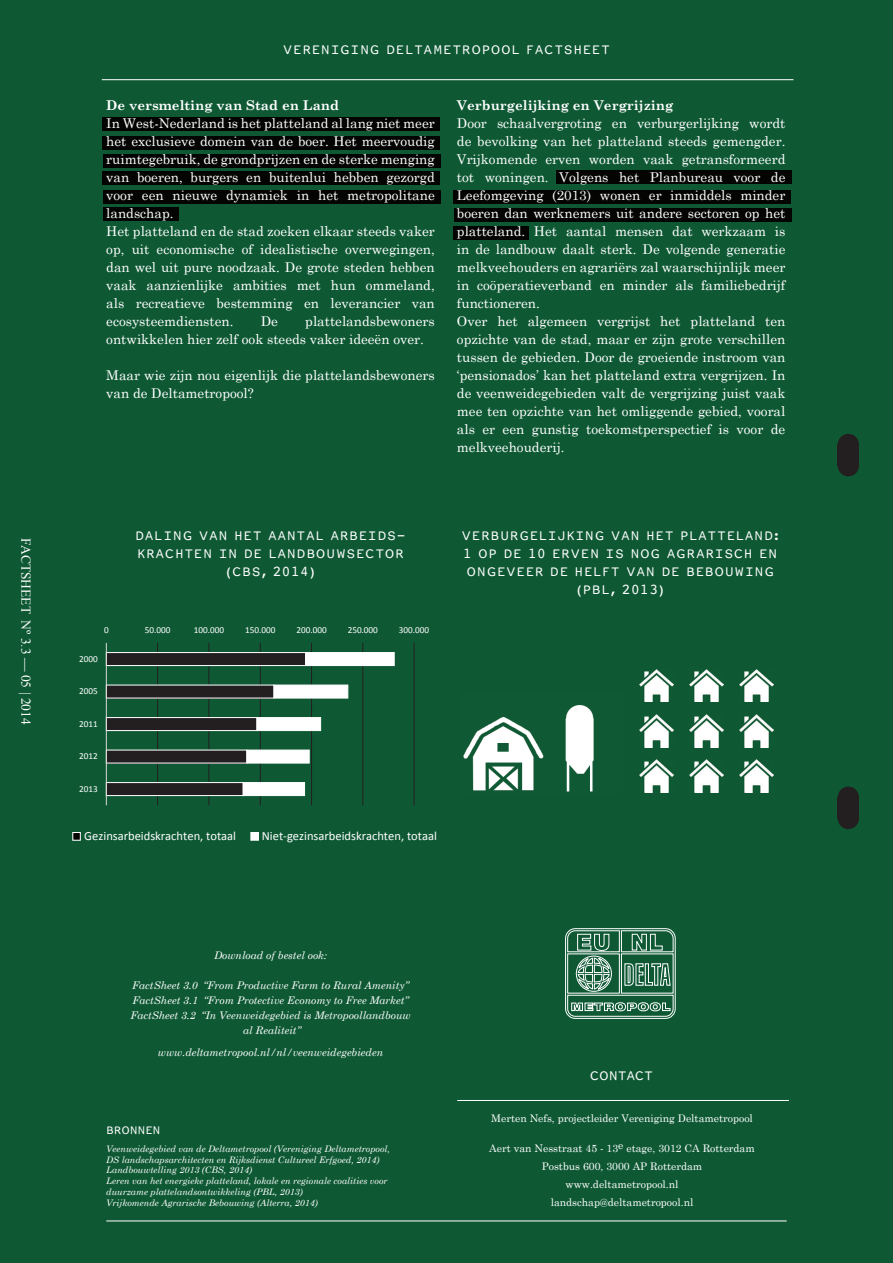
<style>
.page{position:relative;width:893px;height:1263px;background:#0e5934}
.page>*{position:absolute;margin:0;border:0;box-sizing:border-box;transform-origin:0 0}
.t1{font:13.5px/18px "Century Schoolbook";color:#fff}
.t2{font:700 13.5px "Century Schoolbook";color:#fff}
.t3{font:13.5px "Times New Roman";color:#fff}
.t4{font:12.6px "Calibri";color:#fff}
.t5{font:12px/18px "Courier Sans";letter-spacing:.05em;color:#fff;text-align:center}
.t6{font:12px "Courier Sans";letter-spacing:-.02em;color:#fff}
.t7{font:italic 10.5px/15px "Century Schoolbook";color:#fff;text-align:center}
.t8{font:10.5px/18px "Century Schoolbook";color:#fff;text-align:center}
.t9{font:10.5px "Courier Sans";letter-spacing:-.02em;color:#fff}
.t10{font:9.15px "Calibri";color:#fff}
.t11{font:italic 9px/10.8px "Century Schoolbook";color:#fff}
</style>
<div class="page">
<hr style="left:102px;top:79px;width:691px;height:1px;background:#fff">
<hr style="left:457px;top:1100px;width:332px;height:1px;background:#fff">
<hr style="left:106px;top:1221px;width:681px;height:1px;background:#fff">
<div style="left:838px;top:434px;width:21px;height:21px;background:#231f20;border-radius:50%"></div>
<div style="left:838px;top:455px;width:21px;height:21px;background:#231f20;border-radius:50%"></div>
<div style="left:838px;top:444px;width:21px;height:22px;background:#231f20"></div>
<div style="left:838px;top:786px;width:21px;height:22px;background:#231f20;border-radius:50%"></div>
<div style="left:838px;top:808px;width:21px;height:21px;background:#231f20;border-radius:50%"></div>
<div style="left:838px;top:797px;width:21px;height:21px;background:#231f20"></div>
<img style="left:463px;top:705px;width:131px;height:87px">
<div style="left:103px;top:136px;width:337px;height:14px;background:#040503"></div>
<div style="left:454px;top:190px;width:337px;height:13px;background:#040503"></div>
<div style="left:103px;top:117px;width:337px;height:14px;background:#040503"></div>
<div style="left:556px;top:171px;width:235px;height:13px;background:#040503"></div>
<div style="left:102px;top:171px;width:338px;height:13px;background:#040503"></div>
<div style="left:103px;top:154px;width:338px;height:14px;background:#040503"></div>
<div style="left:454px;top:208px;width:338px;height:13px;background:#040503"></div>
<div style="left:453px;top:226px;width:76px;height:14px;background:#040503"></div>
<div style="left:103px;top:190px;width:338px;height:14px;background:#040503"></div>
<div style="left:103px;top:208px;width:75px;height:13px;background:#040503"></div>
<hr style="left:414px;top:643px;width:1px;height:162px;background:#231f20">
<hr style="left:363px;top:643px;width:1px;height:162px;background:#231f20">
<hr style="left:311px;top:643px;width:1px;height:162px;background:#231f20">
<hr style="left:260px;top:643px;width:1px;height:162px;background:#231f20">
<hr style="left:209px;top:643px;width:1px;height:162px;background:#231f20">
<hr style="left:157px;top:643px;width:1px;height:162px;background:#231f20">
<div style="left:106px;top:652px;width:200px;height:13px;background:#231f20"></div>
<div style="left:106px;top:652px;width:200px;height:14px;border:1px solid #fff"></div>
<div style="left:106px;top:685px;width:168px;height:13px;background:#231f20"></div>
<div style="left:106px;top:717px;width:151px;height:13px;background:#231f20"></div>
<div style="left:106px;top:717px;width:151px;height:14px;border:1px solid #fff"></div>
<div style="left:106px;top:750px;width:141px;height:13px;background:#231f20"></div>
<div style="left:106px;top:782px;width:137px;height:13px;background:#231f20"></div>
<div style="left:106px;top:782px;width:138px;height:14px;border:1px solid #fff"></div>
<svg style="left:242px;top:651px;width:153px;height:145px"></svg>
<hr style="left:106px;top:643px;width:1px;height:162px;background:#d9d9d8">
<div style="left:73px;top:832px;width:7px;height:8px;background:#050504"></div>
<div style="left:72px;top:832px;width:9px;height:9px;border:1px solid #fff"></div>
<div style="left:251px;top:832px;width:7px;height:8px;background:#fff"></div>
<div style="left:250px;top:832px;width:9px;height:9px;border:1px solid #fff"></div>
<svg style="left:565px;top:928px;width:111px;height:91px"></svg>
<img style="left:639px;top:669px;width:34px;height:33px">
<img style="left:639px;top:715px;width:34px;height:32px">
<img style="left:639px;top:760px;width:34px;height:32px">
<img style="left:689px;top:669px;width:35px;height:33px">
<img style="left:689px;top:715px;width:35px;height:32px">
<img style="left:689px;top:760px;width:35px;height:32px">
<img style="left:739px;top:669px;width:35px;height:33px">
<img style="left:739px;top:715px;width:35px;height:32px">
<img style="left:739px;top:760px;width:35px;height:32px">
<p class="t3" style="left:35px;top:538px;width:188px;rotate:90deg">FACTSHEET Nº 3.3 — 05 | 2014</p>
<p class="t5" style="left:283px;top:40px;width:329px">VERENIGING DELTAMETROPOOL FACTSHEET</p>
<p class="t2" style="left:106px;top:95px;width:234px">De versmelting van Stad en Land</p>
<p class="t1" style="left:106px;top:113px;width:330px">In West-Nederland is het platteland al lang niet meer het exclusieve domein van de boer. Het meervoudig ruimtegebruik, de grondprijzen en de sterke menging van boeren, burgers en buitenlui hebben gezorgd voor een nieuwe dynamiek in het metropolitane landschap.<br>Het platteland en de stad zoeken elkaar steeds vaker op, uit economische of idealistische overwegingen, dan wel uit pure noodzaak. De grote steden hebben vaak aanzienlijke ambities met hun ommeland, als recreatieve bestemming en leverancier van ecosysteemdiensten.</p>
<p class="t1" style="left:106px;top:311px;width:330px;text-indent:199px">plattelandsbewoners ontwikkelen hier zelf ook steeds vaker ideeën over.</p>
<p class="t1" style="left:106px;top:365px;width:330px">Maar wie zijn nou eigenlijk die plattelandsbewoners van de Deltametropool?</p>
<p class="t1" style="left:261px;top:311px;width:19px">De</p>
<p class="t2" style="left:457px;top:95px;width:218px">Verburgelijking en Vergrijzing</p>
<p class="t1" style="left:457px;top:113px;width:330px">Door schaalvergroting en verburgerlijking wordt de bevolking van het platteland steeds gemengder.<br>Vrijkomende erven worden vaak getransformeerd tot woningen. Volgens het Planbureau voor de Leefomgeving (2013) wonen er inmiddels minder boeren dan werknemers uit andere sectoren op het platteland. Het aantal mensen dat werkzaam is in de landbouw daalt sterk. De volgende generatie melkveehouders en agrariërs zal waarschijnlijk meer in coöperatieverband en minder als familiebedrijf functioneren.<br>Over het algemeen vergrijst het platteland ten opzichte van de stad, maar er zijn grote verschillen tussen de gebieden. Door de groeiende instroom van ‘pensionados’ kan het platteland extra vergrijzen. In de veenweidegebieden valt de vergrijzing juist vaak mee ten opzichte van het omliggende gebied, vooral als er een gunstig toekomstperspectief is voor de melkveehouderij.</p>
<p class="t5" style="left:135px;top:526px;width:272px">DALING VAN HET AANTAL ARBEIDS-<br>KRACHTEN IN DE LANDBOUWSECTOR (CBS, 2014)</p>
<p class="t5" style="left:462px;top:526px;width:319px">VERBURGELIJKING VAN HET PLATTELAND:<br>1 OP DE 10 ERVEN IS NOG AGRARISCH EN<br>ONGEVEER DE HELFT VAN DE BEBOUWING (PBL, 2013)</p>
<p class="t10" style="left:104px;top:625px;width:6px">0</p>
<p class="t10" style="left:145px;top:625px;width:27px">50.000</p>
<p class="t10" style="left:194px;top:625px;width:32px">100.000</p>
<p class="t10" style="left:245px;top:625px;width:32px">150.000</p>
<p class="t10" style="left:296px;top:625px;width:32px">200.000</p>
<p class="t10" style="left:348px;top:625px;width:32px">250.000</p>
<p class="t10" style="left:399px;top:625px;width:32px">300.000</p>
<p class="t10" style="left:79px;top:653px;width:20px">2000</p>
<p class="t10" style="left:79px;top:685px;width:20px">2005</p>
<p class="t10" style="left:79px;top:718px;width:20px">2011</p>
<p class="t10" style="left:79px;top:750px;width:20px">2012</p>
<p class="t10" style="left:79px;top:783px;width:20px">2013</p>
<p class="t4" style="left:84px;top:828px;width:153px">Gezinsarbeidskrachten, totaal</p>
<p class="t4" style="left:262px;top:828px;width:177px">Niet-gezinsarbeidskrachten, totaal</p>
<p class="t7" style="left:214px;top:947px;width:114px">Download of bestel ook:</p>
<p class="t7" style="left:130px;top:977px;width:282px">FactSheet 3.0 “From Productive Farm to Rural Amenity” FactSheet 3.1 “From Protective Economy to Free Market” FactSheet 3.2 “In Veenweidegebied is Metropoollandbouw al Realiteit”</p>
<p class="t7" style="left:158px;top:1045px;width:227px">www.deltametropool.nl/nl/veenweidegebieden</p>
<p class="t9" style="left:106px;top:1123px;width:56px">BRONNEN</p>
<p class="t11" style="left:106px;top:1143px;width:285px">Veenweidegebied van de Deltametropool (Vereniging Deltametropool, DS landschapsarchitecten en Rijksdienst Cultureel Erfgoed, 2014)<br>Landbouwtelling 2013 (CBS, 2014)<br>Leren van het energieke platteland, lokale en regionale coalities voor duurzame plattelandsontwikkeling (PBL, 2013)<br>Vrijkomende Agrarische Bebouwing (Alterra, 2014)</p>
<p class="t6" style="left:590px;top:1067px;width:65px">CONTACT</p>
<p class="t8" style="left:491px;top:1108px;width:263px">Merten Nefs, projectleider Vereniging Deltametropool</p>
<p class="t8" style="left:489px;top:1138px;width:267px">Aert van Nesstraat 45 - 13e etage, 3012 CA Rotterdam Postbus 600, 3000 AP Rotterdam www.deltametropool.nl<br>landschap@deltametropool.nl</p>
</div>
